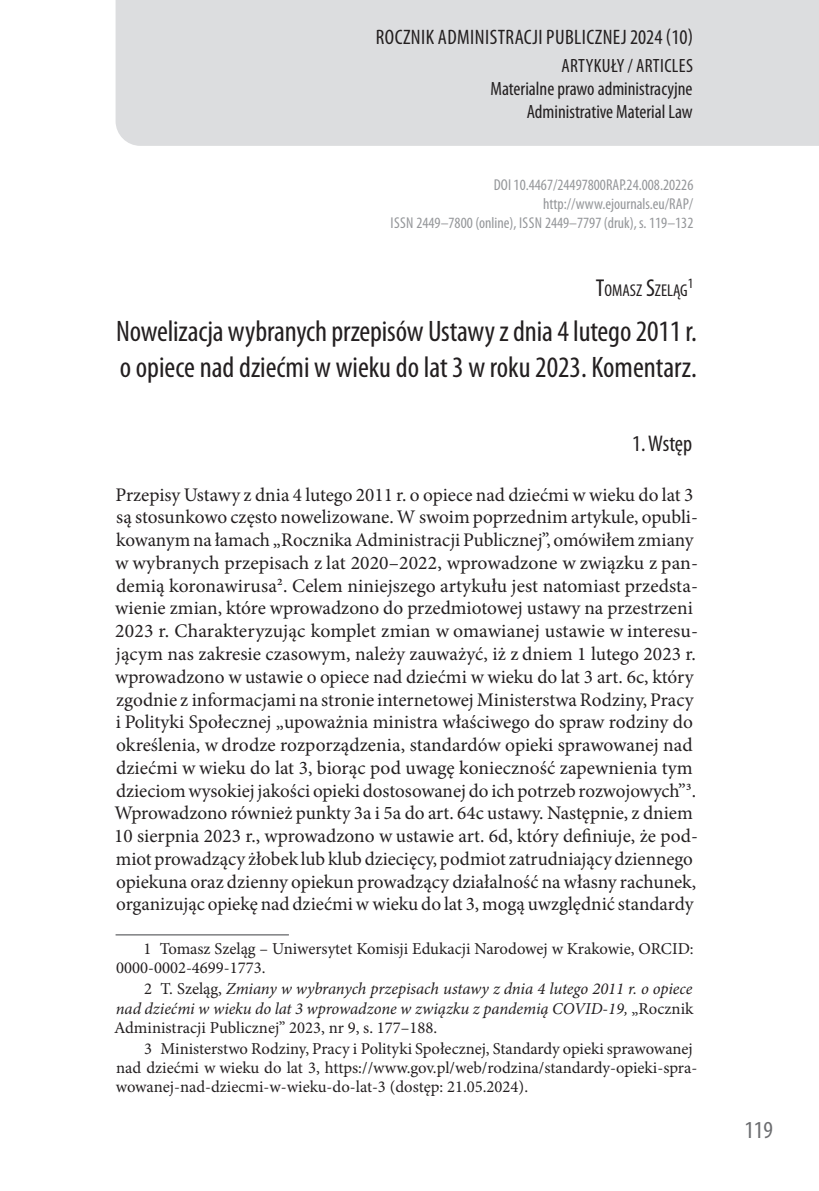
<style>
.page{position:relative;width:819px;height:1191px;background:#fff}
.page>*{position:absolute;margin:0;border:0;box-sizing:border-box;transform-origin:0 0}
.t1{font:condensed 29.75px/35.7px "Myriad Pro";letter-spacing:-.005em;color:#231f20}
.t2{font:condensed 24.5px "Myriad Pro";color:#6c6d70}
.t3{font:condensed 22.75px "Myriad Pro";letter-spacing:-.005em;color:#231f20}
.t4{font:condensed 21px "Myriad Pro";letter-spacing:.02em;color:#231f20}
.t5{font:19.25px/22.8px "Minion Pro";color:#231f20}
.t6{font:condensed 19.25px/23.1px "Myriad Pro";color:#231f20;text-align:right}
.t7{font:condensed 17.15px "Myriad Pro";color:#231f20}
.t8{font:16.62px/19.2px "Minion Pro";color:#231f20}
.t9{font:italic 16.62px/19.2px "Minion Pro";letter-spacing:-.005em;color:#231f20;text-align:justify}
.t10{font:condensed 15.75px/18.9px "Myriad Pro";color:#95979a;text-align:right}
.t11{font:condensed 14.35px "Myriad Pro";color:#231f20}
.s1{font-size:24.5px}
.s2{font-size:17.5px}
.s3{font-style:normal}
</style>
<div class="page">
<div style="left:116px;top:0;width:703px;height:146px;background:#dcdddf"></div>
<hr style="left:116px;top:934px;width:173px;height:1px;background:#6c6d70">
<p class="t4" style="left:376px;top:24px;width:319px">ROCZNIK ADMINISTRACJI PUBLICZNEJ 2024 (10)</p>
<p class="t6" style="left:490px;top:54px;width:204px">ARTYKUŁY / ARTICLES<br>Materialne prawo administracyjne<br>Administrative Material Law</p>
<p class="t10" style="left:390px;top:175px;width:304px">DOI 10.4467/24497800RAP.24.008.20226 http://www.ejournals.eu/RAP/<br>ISSN 2449–7800 (online), ISSN 2449–7797 (druk), s. 119–132</p>
<p class="t7" style="left:596px;top:280px;width:93px"><span class="s1">T</span>OMASZ <span class="s1">S</span>ZELĄG</p>
<p class="t11" style="left:687px;top:274px;width:7px">1</p>
<h1 class="t1" style="left:116px;top:313px;width:582px">Nowelizacja wybranych przepisów Ustawy zdnia 4 lutego 2011 r. o opiece nad dziećmi w wieku do lat 3 w roku 2023. Komentarz.</h1>
<p class="t3" style="left:632px;top:430px;width:61px">1. Wstęp</p>
<p class="t5" style="left:114px;top:483px;width:585px">Przepisy Ustawy z dnia 4 lutego 2011 r. o opiece nad dziećmi w wieku do lat 3 są stosunkowo często nowelizowane. W swoim poprzednim artykule, opubli&shy;kowanym na łamach „Rocznika Administracji Publicznej”, omówiłem zmiany w wybranych przepisach z lat 2020–2022, wprowadzone w związku z pan&shy;demią koronawirusa<span class="s2">2</span>. Celem niniejszego artykułu jest natomiast przedsta&shy;wienie zmian, które wprowadzono do przedmiotowej ustawy na przestrzeni 2023 r. Charakteryzując komplet zmian w omawianej ustawie w interesu&shy;jącym nas zakresie czasowym, należy zauważyć, iż z dniem 1 lutego 2023 r. wprowadzono w ustawie o opiece nad dziećmi w wieku do lat 3 art. 6c, który zgodnie z informacjami na stronie internetowej Ministerstwa Rodziny, Pracy i Polityki Społecznej „upoważnia ministra właściwego do spraw rodziny do określenia, w drodze rozporządzenia, standardów opieki sprawowanej nad dziećmi w wieku do lat 3, biorąc pod uwagę konieczność zapewnienia tym dzieciom wysokiej jakości opieki dostosowanej do ich potrzeb rozwojowych”<span class="s2">3</span>.<br>Wprowadzono również punkty 3a i 5a do art. 64c ustawy. Następnie, z dniem 10 sierpnia 2023 r., wprowadzono w ustawie art. 6d, który definiuje, że pod&shy;miot prowadzący żłobek lub klub dziecięcy, podmiot zatrudniający dziennego opiekuna oraz dzienny opiekun prowadzący działalność na własny rachunek, organizując opiekę nad dziećmi w wieku do lat 3, mogą uwzględnić standardy</p>
<p class="t8" style="left:116px;top:939px;width:579px;text-indent:27px">1 Tomasz Szeląg – Uniwersytet Komisji Edukacji Narodowej w Krakowie, ORCID:<br>0000-0002-4699-1773.</p>
<p class="t9" style="left:114px;top:979px;width:581px;text-indent:30px"><span class="s3">2 T. Szeląg,</span> Zmiany w wybranych przepisach ustawy z dnia 4 lutego 2011 r. o opiece nad dziećmi w wieku do lat 3 wprowadzone w związku z pandemią COVID-19, <span class="s3">„Rocznik Administracji Publicznej” 2023, nr 9, s. 177–188.</span></p>
<p class="t8" style="left:116px;top:1039px;width:583px;text-indent:29px">3 Ministerstwo Rodziny, Pracy i Polityki Społecznej, Standardy opieki sprawowanej nad dziećmi w wieku do lat 3, https://www.gov.pl/web/rodzina/standardy-opieki-spra&shy;wowanej-nad-dziecmi-w-wieku-do-lat-3 (dostęp: 21.05.2024).</p>
<p class="t2" style="left:744px;top:1115px;width:30px">119</p>
</div>
